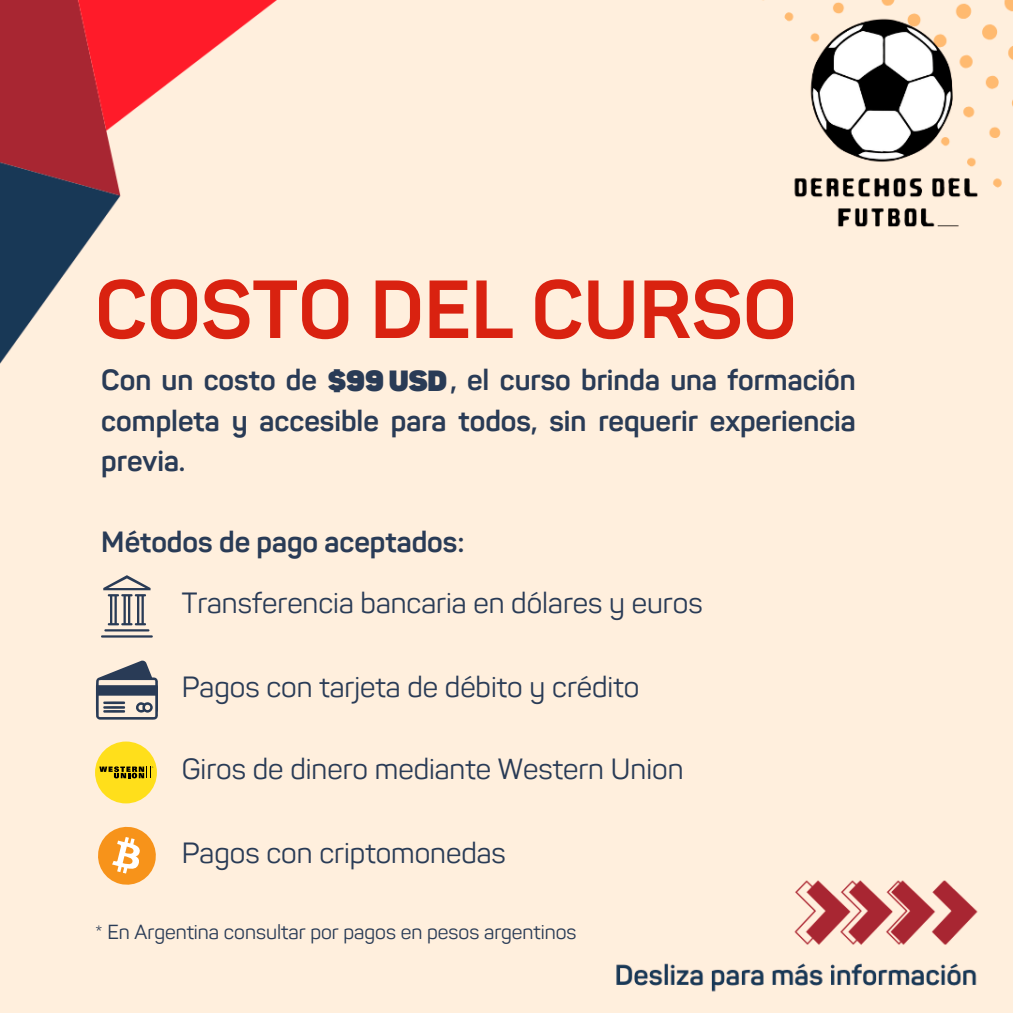
<style>
.page{position:relative;width:1013px;height:1013px;background:#fff}
.page>*{position:absolute;margin:0;border:0;box-sizing:border-box;transform-origin:0 0}
.t1{font:700 81px "Sahar";color:#d92210}
.t2{font:700 28.75px/40.2px "Sahar";color:#293b56;text-align:justify}
.t3{font:28.75px "Sahar";color:#293b56}
.t4{font:20px "Sahar";color:#293b56}
.s1{font-weight:800}
</style>
<div class="page">
<img style="left:0;top:0;width:1012px;height:1012px">
<svg style="left:95px;top:823px;width:64px;height:64px"></svg>
<div style="left:95px;top:741px;width:62px;height:62px;background:#ffdf1b;border-radius:50%"></div>
<svg style="left:99px;top:766px;width:54px;height:12px"></svg>
<svg style="left:95px;top:660px;width:64px;height:60px"></svg>
<hr style="left:103px;top:706px;width:22px;height:3px;background:#293b56;border-radius:2px">
<hr style="left:103px;top:710px;width:22px;height:2px;background:#293b56;border-radius:2px">
<hr style="left:103px;top:701px;width:22px;height:3px;background:#293b56;border-radius:2px">
<svg style="left:101px;top:575px;width:52px;height:62px"></svg>
<h3 class="t1" style="left:95px;top:278px;width:703px">COSTO DEL CURSO</h3>
<h1 class="t2" style="left:101px;top:363px;width:756px">Con un costo de <span class="s1">$99 USD</span>, el curso brinda una formación completa y accesible para todos, sin requerir experiencia previa.</h1>
<h3 class="t2" style="left:101px;top:524px;width:365px">Métodos de pago aceptados:</h3>
<h2 class="t3" style="left:182px;top:592px;width:522px">Transferencia bancaria en dólares y euros</h2>
<p class="t3" style="left:182px;top:675px;width:459px">Pagos con tarjeta de débito y crédito</p>
<h4 class="t3" style="left:182px;top:758px;width:503px">Giros de dinero mediante Western Union</h4>
<h4 class="t3" style="left:182px;top:841px;width:326px">Pagos con criptomonedas</h4>
<p class="t4" style="left:95px;top:924px;width:483px">* En Argentina consultar por pagos en pesos argentinos</p>
</div>
